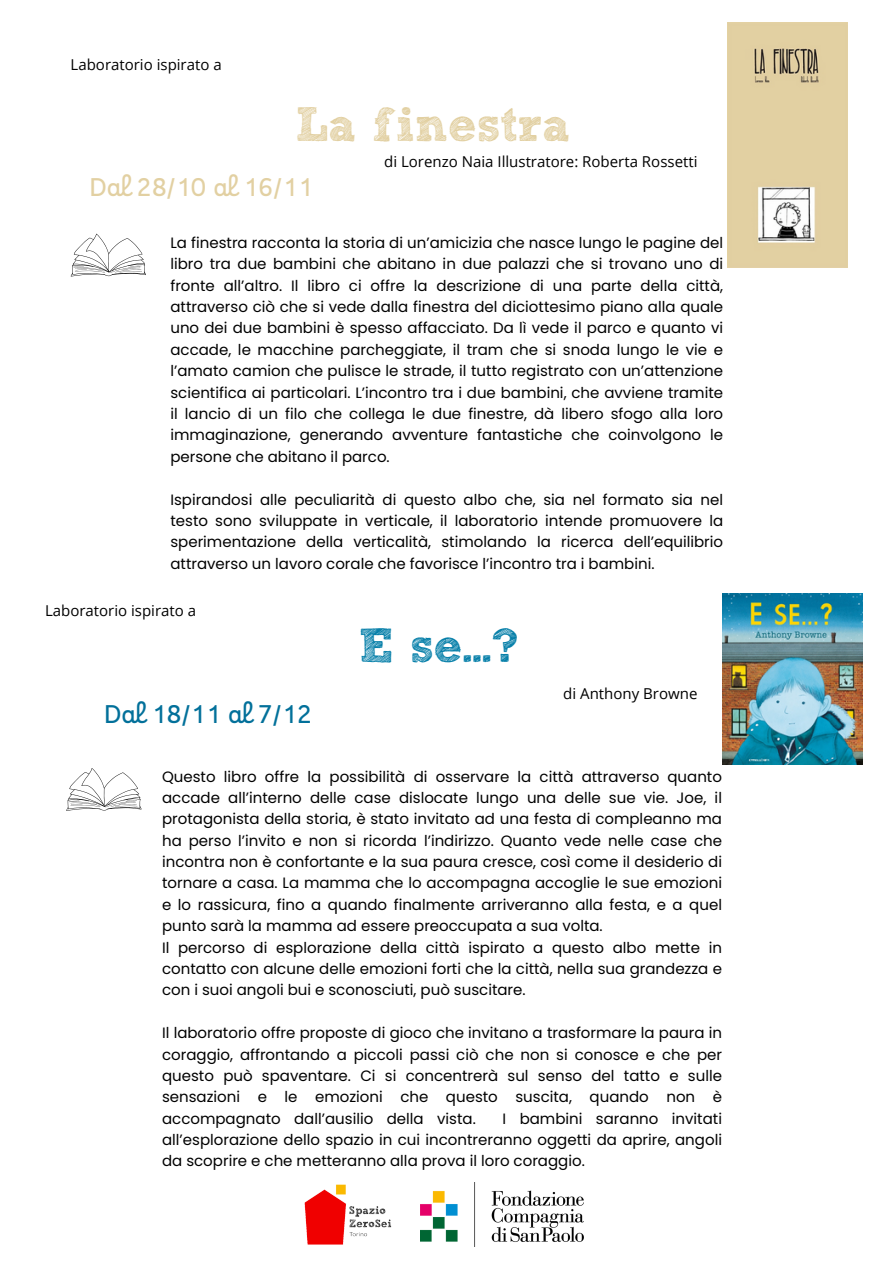
<style>
.page{position:relative;width:894px;height:1264px;background:#fff}
.page>*{position:absolute;margin:0;border:0;box-sizing:border-box;transform-origin:0 0}
.t1{font:48px "Sketch Rockwell";color:#e2d0a2}
.t2{font:48px "Sketch Rockwell";color:#067fa9}
.t3{font:25.5px "Enfantine Web";color:#e2d0a2}
.t4{font:25.5px "Enfantine Web";color:#02709a}
.t5{font:15px/21.3px "Poppins";color:#000;text-align:justify}
.t6{font:15px "Open Sans";color:#000}
</style>
<div class="page">
<img style="left:304px;top:1184px;width:88px;height:61px">
<img style="left:420px;top:1182px;width:163px;height:64px">
<svg style="left:71px;top:234px;width:75px;height:42px"></svg>
<img style="left:727px;top:22px;width:120px;height:245px">
<img style="left:722px;top:593px;width:140px;height:171px">
<svg style="left:66px;top:768px;width:75px;height:42px"></svg>
<h2 class="t6" style="left:71px;top:54px;width:153px">Laboratorio ispirato a</h2>
<p class="t1" style="left:295px;top:105px;width:276px">La finestra</p>
<h1 class="t6" style="left:384px;top:151px;width:315px">di Lorenzo Naia Illustratore: Roberta Rossetti</h1>
<p class="t3" style="left:89px;top:177px;width:225px">Dal 28/10 al 16/11</p>
<p class="t5" style="left:170px;top:232px;width:554px">La finestra racconta la storia di un’amicizia che nasce lungo le pagine del libro tra due bambini che abitano in due palazzi che si trovano uno di fronte all’altro. Il libro ci offre la descrizione di una parte della città, attraverso ciò che si vede dalla finestra del diciottesimo piano alla quale uno dei due bambini è spesso affacciato. Da lì vede il parco e quanto vi accade, le macchine parcheggiate, il tram che si snoda lungo le vie e l’amato camion che pulisce le strade, il tutto registrato con un’attenzione scientifica ai particolari. L’incontro tra i due bambini, che avviene tramite il lancio di un filo che collega le due finestre, dà libero sfogo alla loro immaginazione, generando avventure fantastiche che coinvolgono le persone che abitano il parco.</p>
<p class="t5" style="left:170px;top:488px;width:554px">Ispirandosi alle peculiarità di questo albo che, sia nel formato sia nel testo sono sviluppate in verticale, il laboratorio intende promuovere la sperimentazione della verticalità, stimolando la ricerca dell’equilibrio attraverso un lavoro corale che favorisce l’incontro tra i bambini.</p>
<p class="t6" style="left:45px;top:599px;width:153px">Laboratorio ispirato a</p>
<p class="t4" style="left:104px;top:704px;width:209px">Dal 18/11 al 7/12</p>
<p class="t2" style="left:358px;top:625px;width:161px">E se...?</p>
<h2 class="t6" style="left:563px;top:683px;width:136px">di Anthony Browne</h2>
<p class="t5" style="left:162px;top:765px;width:561px">Questo libro offre la possibilità di osservare la città attraverso quanto accade all’interno delle case dislocate lungo una delle sue vie. Joe, il protagonista della storia, è stato invitato ad una festa di compleanno ma ha perso l’invito e non si ricorda l’indirizzo. Quanto vede nelle case che incontra non è confortante e la sua paura cresce, così come il desiderio di tornare a casa. La mamma che lo accompagna accoglie le sue emozioni e lo rassicura, fino a quando finalmente arriveranno alla festa, e a quel punto sarà la mamma ad essere preoccupata a sua volta.</p>
<h1 class="t5" style="left:162px;top:936px;width:561px">Il percorso di esplorazione della città ispirato a questo albo mette in contatto con alcune delle emozioni forti che la città, nella sua grandezza e con i suoi angoli bui e sconosciuti, può suscitare.</h1>
<p class="t5" style="left:162px;top:1022px;width:561px">Il laboratorio offre proposte di gioco che invitano a trasformare la paura in coraggio, affrontando a piccoli passi ciò che non si conosce e che per questo può spaventare. Ci si concentrerà sul senso del tatto e sulle sensazioni e le emozioni che questo suscita, quando non è accompagnato dall’ausilio della vista.</p>
<p class="t5" style="left:162px;top:1107px;width:561px;text-indent:340px">I bambini saranno invitati all’esplorazione dello spazio in cui incontreranno oggetti da aprire, angoli da scoprire e che metteranno alla prova il loro coraggio.</p>
</div>
